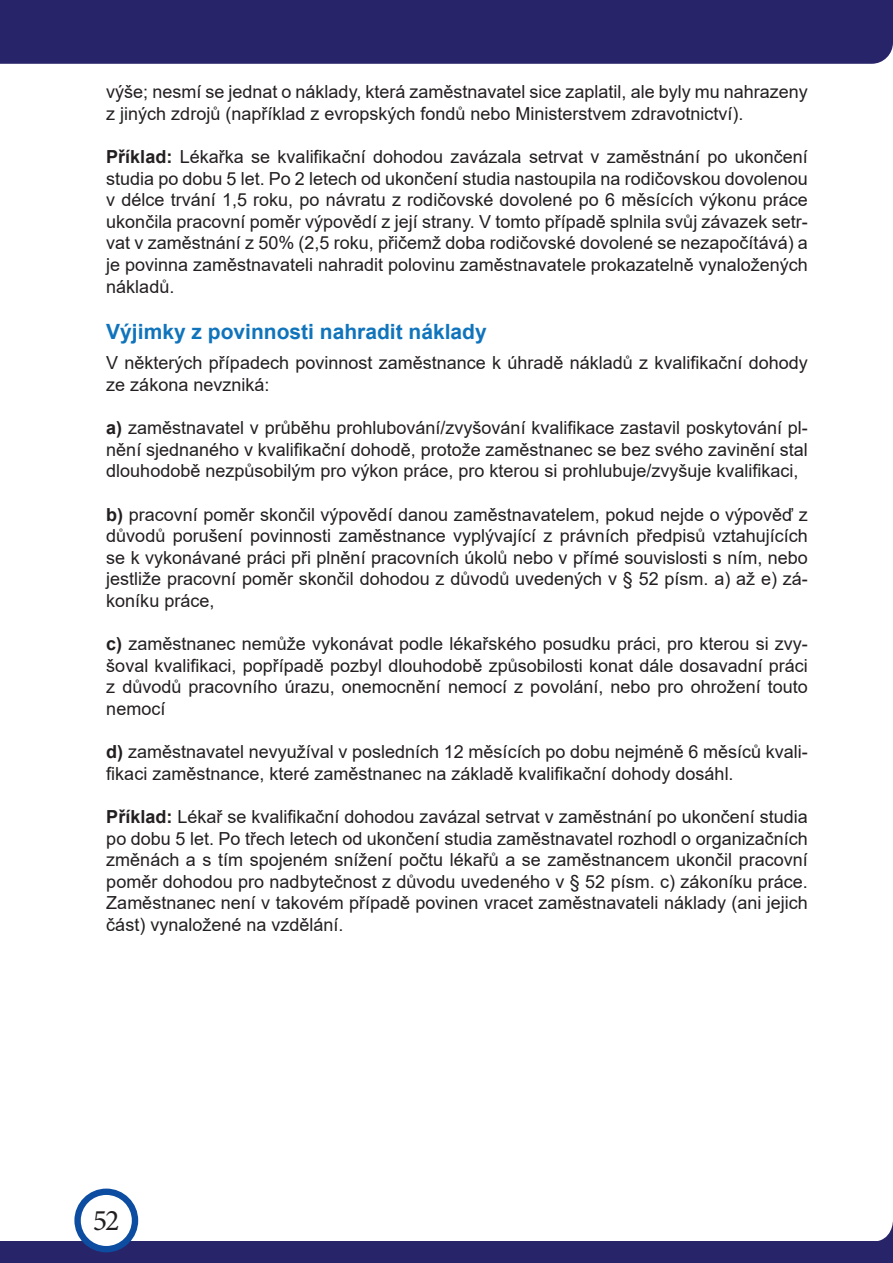
<style>
.page{position:relative;width:893px;height:1263px;background:#fff}
.page>*{position:absolute;margin:0;border:0;box-sizing:border-box;transform-origin:0 0}
.t1{font:30px "Minion Pro";color:#231f20}
.t2{font:700 21px "Arial";color:#1074bc}
.t3{font:18px/21.6px "Arial";color:#231f20;text-align:justify}
.s1{font-weight:700}
</style>
<div class="page">
<div style="left:0;top:0;width:893px;height:64px;background:#28246a"></div>
<svg style="left:872px;top:0;width:21px;height:43px"></svg>
<svg style="left:872px;top:1221px;width:21px;height:42px"></svg>
<div style="left:0;top:1242px;width:891px;height:21px;background:#28246a"></div>
<div style="left:74px;top:1188px;width:64px;height:64px;background:#0d4da1;border-radius:50%"></div>
<div style="left:81px;top:1195px;width:51px;height:51px;background:#fff;border-radius:50%"></div>
<p class="t3" style="left:106px;top:81px;width:703px">výše; nesmí se jednat o náklady, která zaměstnavatel sice zaplatil, ale byly mu nahrazeny z jiných zdrojů (například z evropských fondů nebo Ministerstvem zdravotnictví).</p>
<p class="t3" style="left:106px;top:146px;width:703px"><span class="s1">Příklad:</span> Lékařka se kvalifikační dohodou zavázala setrvat v zaměstnání po ukončení studia po dobu 5 let. Po 2 letech od ukončení studia nastoupila na rodičovskou dovolenou v délce trvání 1,5 roku, po návratu z rodičovské dovolené po 6 měsících výkonu práce ukončila pracovní poměr výpovědí z její strany. V tomto případě splnila svůj závazek setr&shy;vat v zaměstnání z 50% (2,5 roku, přičemž doba rodičovské dovolené se nezapočítává) a je povinna zaměstnavateli nahradit polovinu zaměstnavatele prokazatelně vynaložených nákladů.</p>
<p class="t2" style="left:106px;top:317px;width:382px">Výjimky z povinnosti nahradit náklady</p>
<p class="t3" style="left:106px;top:352px;width:703px">V některých případech povinnost zaměstnance k úhradě nákladů z kvalifikační dohody ze zákona nevzniká:</p>
<p class="t3" style="left:106px;top:417px;width:703px"><span class="s1">a)</span> zaměstnavatel v průběhu prohlubování/zvyšování kvalifikace zastavil poskytování pl&shy;nění sjednaného v kvalifikační dohodě, protože zaměstnanec se bez svého zavinění stal dlouhodobě nezpůsobilým pro výkon práce, pro kterou si prohlubuje/zvyšuje kvalifikaci,</p>
<p class="t3" style="left:106px;top:503px;width:703px"><span class="s1">b)</span> pracovní poměr skončil výpovědí danou zaměstnavatelem, pokud nejde o výpověď z důvodů porušení povinnosti zaměstnance vyplývající z právních předpisů vztahujících se k vykonávané práci při plnění pracovních úkolů nebo v přímé souvislosti s ním, nebo jestliže pracovní poměr skončil dohodou z důvodů uvedených v § 52 písm. a) až e) zá&shy;koníku práce,</p>
<p class="t3" style="left:106px;top:633px;width:703px"><span class="s1">c)</span> zaměstnanec nemůže vykonávat podle lékařského posudku práci, pro kterou si zvy&shy;šoval kvalifikaci, popřípadě pozbyl dlouhodobě způsobilosti konat dále dosavadní práci z důvodů pracovního úrazu, onemocnění nemocí z povolání, nebo pro ohrožení touto nemocí</p>
<p class="t3" style="left:106px;top:741px;width:703px"><span class="s1">d)</span> zaměstnavatel nevyužíval v posledních 12 měsících po dobu nejméně 6 měsíců kvali&shy;fikaci zaměstnance, které zaměstnanec na základě kvalifikační dohody dosáhl.</p>
<p class="t3" style="left:106px;top:806px;width:703px"><span class="s1">Příklad:</span> Lékař se kvalifikační dohodou zavázal setrvat v zaměstnání po ukončení studia po dobu 5 let. Po třech letech od ukončení studia zaměstnavatel rozhodl o organizačních změnách a s tím spojeném snížení počtu lékařů a se zaměstnancem ukončil pracovní poměr dohodou pro nadbytečnost z důvodu uvedeného v § 52 písm. c) zákoníku práce.<br>Zaměstnanec není v takovém případě povinen vracet zaměstnavateli náklady (ani jejich část) vynaložené na vzdělání.</p>
<h1 class="t1" style="left:93px;top:1201px;width:28px">52</h1>
</div>
